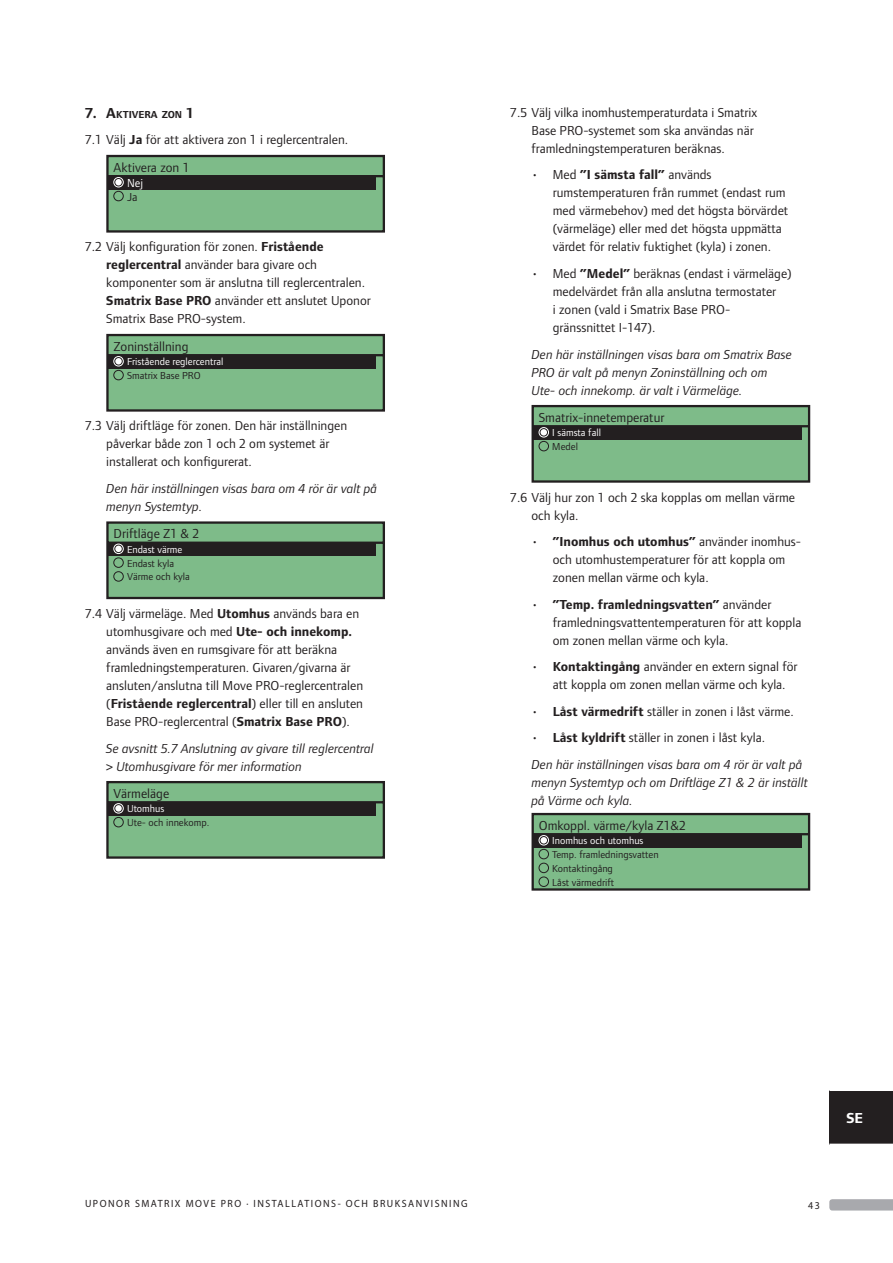
<style>
.page{position:relative;width:893px;height:1263px;background:#fff}
.page>*{position:absolute;margin:0;border:0;box-sizing:border-box;transform-origin:0 0}
.t1{font:700 15px "Foundry Form Sans";color:#fff}
.Inside_Body_indentat{font:13.5px/18px "Foundry Form Sans";color:#231f20}
.Inside_Body_indentat-2{font:italic 13.5px/18px "Foundry Form Sans";color:#231f20}
.t2{font:12px/13.8px "Foundry Form Sans";color:#fff}
.t3{font:10.5px/13.8px "Foundry Form Sans";color:#231f20}
.t4{font:10.5px "Myriad Pro";letter-spacing:.15em;color:#231f20;scale:.95 1}
.t5{font:10.5px/13.8px "Foundry Form Sans";color:#fff}
.Inside_Body_indentat-3{font:700 10.5px "Foundry Form Sans";color:#231f20}
.s1{font-size:15px}
.s2{font-weight:700}
.s3{color:#231f20}
.s4{color:#fff}
</style>
<div class="page">
<div style="left:829px;top:1090px;width:64px;height:54px;background:#231f20"></div>
<hr style="left:829px;top:1089px;width:64px;height:2px;background:#fff">
<hr style="left:829px;top:1143px;width:64px;height:2px;background:#fff">
<svg style="left:106px;top:155px;width:279px;height:78px;background:#74a97d"></svg>
<div style="left:107px;top:176px;width:269px;height:13px;background:#231f20"></div>
<div style="left:113px;top:177px;width:11px;height:10px;border:1px solid #fff;border-radius:50%"></div>
<div style="left:113px;top:191px;width:11px;height:10px;border:1px solid #231f20;border-radius:50%"></div>
<div style="left:115px;top:179px;width:7px;height:6px;background:#fff;border-radius:50%"></div>
<svg style="left:106px;top:334px;width:279px;height:78px;background:#74a97d"></svg>
<div style="left:107px;top:355px;width:269px;height:13px;background:#231f20"></div>
<div style="left:113px;top:356px;width:11px;height:10px;border:1px solid #fff;border-radius:50%"></div>
<div style="left:113px;top:370px;width:11px;height:10px;border:1px solid #231f20;border-radius:50%"></div>
<div style="left:115px;top:358px;width:7px;height:6px;background:#fff;border-radius:50%"></div>
<svg style="left:106px;top:521px;width:279px;height:78px;background:#68946f"></svg>
<div style="left:115px;top:546px;width:7px;height:6px;background:#fff;border-radius:50%"></div>
<svg style="left:106px;top:781px;width:279px;height:78px;background:#74a97d"></svg>
<div style="left:107px;top:802px;width:269px;height:13px;background:#231f20"></div>
<div style="left:113px;top:803px;width:11px;height:10px;border:1px solid #fff;border-radius:50%"></div>
<div style="left:113px;top:817px;width:11px;height:10px;border:1px solid #231f20;border-radius:50%"></div>
<div style="left:115px;top:805px;width:7px;height:7px;background:#fff;border-radius:50%"></div>
<svg style="left:531px;top:405px;width:279px;height:78px;background:#74a97d"></svg>
<div style="left:533px;top:426px;width:269px;height:13px;background:#231f20"></div>
<div style="left:539px;top:427px;width:10px;height:10px;border:1px solid #fff;border-radius:50%"></div>
<div style="left:539px;top:441px;width:10px;height:10px;border:1px solid #231f20;border-radius:50%"></div>
<div style="left:540px;top:429px;width:7px;height:7px;background:#fff;border-radius:50%"></div>
<svg style="left:531px;top:813px;width:279px;height:78px;background:#67936e"></svg>
<div style="left:540px;top:837px;width:7px;height:6px;background:#fff;border-radius:50%"></div>
<svg style="left:829px;top:1199px;width:64px;height:11px"></svg>
<p class="Inside_Body_indentat-3" style="left:85px;top:109px;width:111px"><span class="s1">7. A</span>KTIVERA ZON <span class="s1">1</span></p>
<p class="Inside_Body_indentat" style="left:85px;top:131px;width:265px">7.1 Välj <span class="s2">Ja</span> för att aktivera zon 1 i reglercentralen.</p>
<p class="Inside_Body_indentat" style="left:114px;top:158px;width:77px">Aktivera zon 1</p>
<p class="t2" style="left:127px;top:176px;width:17px">Nej<br><span class="s3">Ja</span></p>
<p class="Inside_Body_indentat" style="left:106px;top:238px;width:266px;text-indent:-21px">7.2 Välj konfiguration för zonen. <span class="s2">Fristående reglercentral</span> använder bara givare och komponenter som är anslutna till reglercentralen.<br><span class="s2">Smatrix Base PRO</span> använder ett anslutet Uponor Smatrix Base PRO-system.</p>
<p class="Inside_Body_indentat" style="left:114px;top:337px;width:76px">Zoninställning</p>
<p class="t5" style="left:127px;top:355px;width:98px">Fristående reglercentral<br><span class="s3">Smatrix Base PRO</span></p>
<p class="Inside_Body_indentat" style="left:106px;top:417px;width:242px;text-indent:-21px">7.3 Välj driftläge för zonen. Den här inställningen påverkar både zon 1 och 2 om systemet är installerat och konfigurerat.</p>
<p class="Inside_Body_indentat-2" style="left:106px;top:479px;width:272px">Den här inställningen visas bara om 4 rör är valt på menyn Systemtyp.</p>
<p class="Inside_Body_indentat" style="left:114px;top:525px;width:87px">Driftläge Z1 &amp; 2</p>
<p class="t3" style="left:127px;top:542px;width:64px"><span class="s4">Endast värme<br></span>Endast kyla<br>Värme och kyla</p>
<p class="Inside_Body_indentat" style="left:106px;top:604px;width:258px;text-indent:-21px">7.4 Välj värmeläge. Med <span class="s2">Utomhus</span> används bara en utomhusgivare och med <span class="s2">Ute- och innekomp. </span>används även en rumsgivare för att beräkna framledningstemperaturen. Givaren/givarna är ansluten/anslutna till Move PRO-reglercentralen (<span class="s2">Fristående reglercentral</span>) eller till en ansluten Base PRO-reglercentral (<span class="s2">Smatrix Base PRO</span>).</p>
<p class="Inside_Body_indentat-2" style="left:106px;top:739px;width:269px">Se avsnitt 5.7 Anslutning av givare till reglercentral &gt; Utomhusgivare för mer information</p>
<p class="Inside_Body_indentat" style="left:114px;top:784px;width:57px">Värmeläge</p>
<p class="t3" style="left:127px;top:802px;width:84px"><span class="s4">Utomhus<br></span>Ute- och innekomp.</p>
<p class="Inside_Body_indentat" style="left:531px;top:103px;width:227px;text-indent:-21px">7.5 Välj vilka inomhustemperaturdata i Smatrix<br>Base PRO-systemet som ska användas när framledningstemperaturen beräknas.</p>
<p class="Inside_Body_indentat" style="left:553px;top:166px;width:237px;text-indent:-21px">• Med <span class="s2">”I sämsta fall”</span> används rumstemperaturen från rummet (endast rum med värmebehov) med det högsta börvärdet (värmeläge) eller med det högsta uppmätta värdet för relativ fuktighet (kyla) i zonen.</p>
<p class="Inside_Body_indentat" style="left:553px;top:264px;width:240px;text-indent:-21px">• Med <span class="s2">”Medel”</span> beräknas (endast i värmeläge) medelvärdet från alla anslutna termostater<br>i zonen (vald i Smatrix Base PRO&shy;gränssnittet I-147).</p>
<p class="Inside_Body_indentat-2" style="left:531px;top:345px;width:262px">Den här inställningen visas bara om Smatrix Base<br>PRO är valt på menyn Zoninställning och om<br>Ute- och innekomp. är valt i Värmeläge.</p>
<p class="Inside_Body_indentat" style="left:539px;top:408px;width:127px">Smatrix-innetemperatur</p>
<p class="t5" style="left:552px;top:426px;width:50px">I sämsta fall<br><span class="s3">Medel</span></p>
<p class="Inside_Body_indentat" style="left:531px;top:488px;width:265px;text-indent:-21px">7.6 Välj hur zon 1 och 2 ska kopplas om mellan värme och kyla.</p>
<p class="Inside_Body_indentat" style="left:553px;top:532px;width:250px;text-indent:-21px">• <span class="s2">”Inomhus och utomhus”</span> använder inomhus&shy;och utomhustemperaturer för att koppla om zonen mellan värme och kyla.</p>
<p class="Inside_Body_indentat" style="left:553px;top:595px;width:250px;text-indent:-21px">• <span class="s2">”Temp. framledningsvatten”</span> använder framledningsvattentemperaturen för att koppla om zonen mellan värme och kyla.</p>
<p class="Inside_Body_indentat" style="left:553px;top:657px;width:246px;text-indent:-21px">• <span class="s2">Kontaktingång</span> använder en extern signal för att koppla om zonen mellan värme och kyla.</p>
<p class="Inside_Body_indentat" style="left:531px;top:702px;width:264px">• <span class="s2">Låst värmedrift</span> ställer in zonen i låst värme.</p>
<p class="Inside_Body_indentat" style="left:531px;top:728px;width:235px">• <span class="s2">Låst kyldrift</span> ställer in zonen i låst kyla.</p>
<p class="Inside_Body_indentat-2" style="left:531px;top:755px;width:278px">Den här inställningen visas bara om 4 rör är valt på menyn Systemtyp och om Driftläge Z1 &amp; 2 är inställt på Värme och kyla.</p>
<p class="Inside_Body_indentat" style="left:539px;top:816px;width:149px">Omkoppl. värme/kyla Z1&amp;2</p>
<p class="t3" style="left:552px;top:834px;width:108px"><span class="s4">Inomhus och utomhus<br></span>Temp. framledningsvatten<br>Kontaktingång<br>Låst värmedrift</p>
<p class="t1" style="left:846px;top:1110px;width:18px">SE</p>
<p class="t4" style="left:85px;top:1197px;width:404px">UPONOR SMATRIX MOVE PRO · INSTALLATIONS- OCH BRUKSANVISNING</p>
<p class="t4" style="left:808px;top:1199px;width:14px">43</p>
</div>
